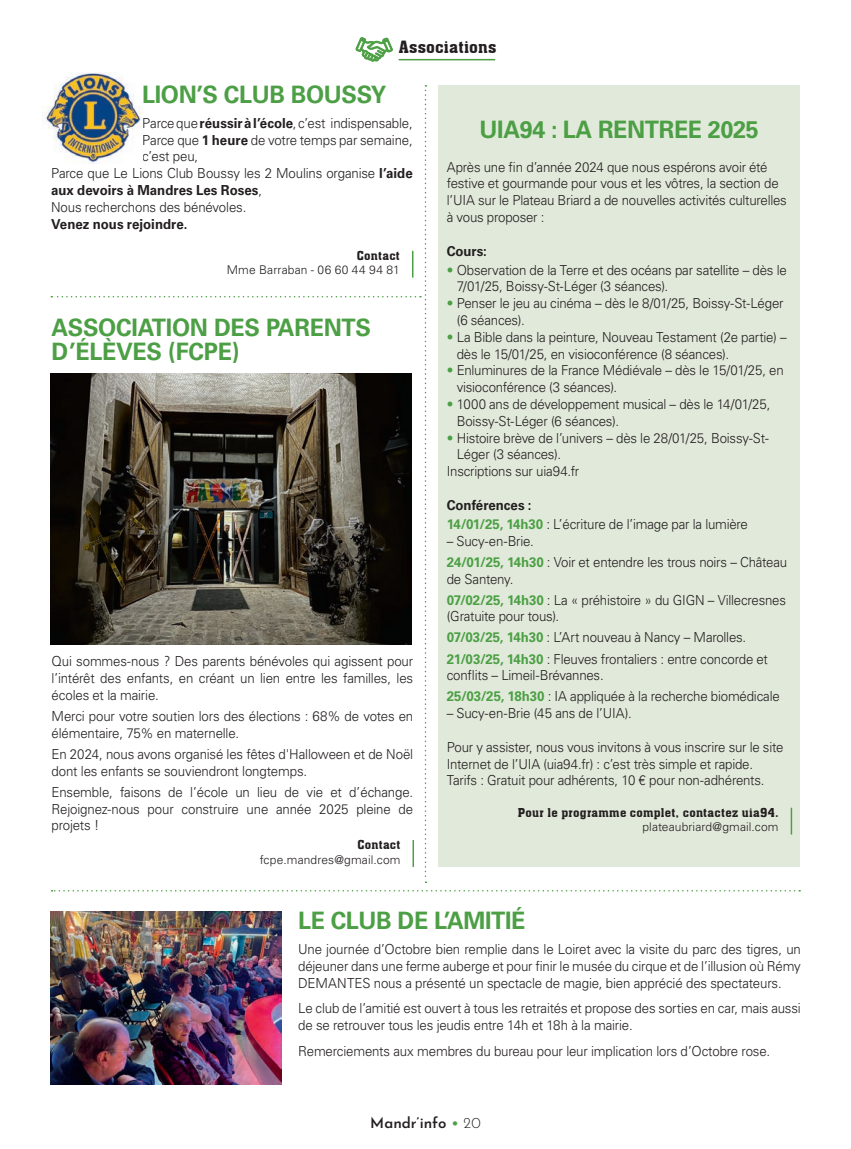
<style>
.page{position:relative;width:851px;height:1149px;background:#fff}
.page>*{position:absolute;margin:0;border:0;box-sizing:border-box;transform-origin:0 0}
.t1{font:700 24px/24px "Univers LT Std";letter-spacing:-.015em;color:#4c9f45}
.t2{font:700 16.5px "Aachen";letter-spacing:.01em;color:#231f20}
.t3{font:600 15px "Josefin Sans";letter-spacing:-.005em;color:#231f20}
.t4{font:300 13.8px/16.8px "Univers LT Std";letter-spacing:-.015em;color:#231f20;scale:.96 1}
.t5{font:700 13.8px "Univers LT Std";color:#231f20;scale:.96 1}
.t6{font:300 12px "Univers LT Std";letter-spacing:.01em;color:#231f20}
.t7{font:700 12px "Aachen";letter-spacing:.02em;color:#231f20}
.s1{font-weight:700}
.s2{font-weight:300}
.s3{color:#4c9f45}
.s4{font-weight:700;color:#4c9f45}
</style>
<div class="page">
<hr style="left:398px;top:59px;width:97px;height:1px;background:#4c9f45">
<svg style="left:355px;top:37px;width:37px;height:25px"></svg>
<img style="left:43px;top:72px;width:84px;height:56px">
<div style="left:438px;top:85px;width:361px;height:781px;background:#e1eada"></div>
<hr style="left:790px;top:807px;width:2px;height:27px;background:#4c9f45">
<img style="left:50px;top:911px;width:231px;height:173px">
<svg style="left:52px;top:890px;width:748px;height:1px"></svg>
<svg style="left:51px;top:85px;width:375px;height:797px"></svg>
<p class="t2" style="left:399px;top:35px;width:99px">Associations</p>
<h1 class="t1" style="left:142px;top:82px;width:245px">LION’S CLUB BOUSSY</h1>
<p class="t4" style="left:142px;top:114px;width:283px">Parce que <span class="s1">réussir à l’école</span>, c’est indispensable,</p>
<p class="t4" style="left:142px;top:131px;width:283px">Parce que <span class="s1">1 heure</span> de votre temps par semaine,</p>
<p class="t4" style="left:142px;top:148px;width:60px">c’est peu,</p>
<p class="t4" style="left:51px;top:165px;width:378px">Parce que Le Lions Club Boussy les 2 Moulins organise <span class="s1">l’aide</span></p>
<p class="t5" style="left:51px;top:182px;width:221px">aux devoirs à Mandres Les Roses<span class="s2">,</span></p>
<p class="t4" style="left:51px;top:198px;width:205px">Nous recherchons des bénévoles.</p>
<p class="t5" style="left:51px;top:216px;width:143px">Venez nous rejoindre.</p>
<p class="t7" style="left:357px;top:247px;width:45px">Contact</p>
<p class="t6" style="left:227px;top:263px;width:175px">Mme Barraban - 06 60 44 94 81</p>
<h1 class="t1" style="left:52px;top:316px;width:321px">ASSOCIATION DES PARENTS<br>D’ÉLÈVES (FCPE)</h1>
<p class="t4" style="left:52px;top:653px;width:378px;text-align:justify">Qui sommes-nous ? Des parents bénévoles qui agissent pour l’intérêt des enfants, en créant un lien entre les familles, les écoles et la mairie.</p>
<p class="t4" style="left:52px;top:707px;width:378px">Merci pour votre soutien lors des élections : 68% de votes en élémentaire, 75% en maternelle.</p>
<p class="t4" style="left:52px;top:745px;width:378px">En 2024, nous avons organisé les fêtes d'Halloween et de Noël dont les enfants se souviendront longtemps.</p>
<p class="t4" style="left:52px;top:783px;width:378px;text-align:justify">Ensemble, faisons de l’école un lieu de vie et d’échange.<br>Rejoignez-nous pour construire une année 2025 pleine de projets !</p>
<p class="t7" style="left:357px;top:835px;width:45px">Contact</p>
<p class="t6" style="left:260px;top:851px;width:142px">fcpe.mandres@gmail.com</p>
<h1 class="t1" style="left:479px;top:117px;width:280px">UIA94 : LA RENTREE 2025</h1>
<p class="t4" style="left:446px;top:158px;width:355px">Après une fin d’année 2024 que nous espérons avoir été festive et gourmande pour vous et les vôtres, la section de l’UIA sur le Plateau Briard a de nouvelles activités culturelles à vous proposer :</p>
<p class="t5" style="left:446px;top:242px;width:43px">Cours:</p>
<p class="t4" style="left:456px;top:261px;width:345px;text-indent:-10px"><span class="s3">•</span> Observation de la Terre et des océans par satellite – dès le<br>7/01/25, Boissy-St-Léger (3 séances).</p>
<p class="t4" style="left:456px;top:295px;width:342px;text-indent:-10px"><span class="s3">•</span> Penser le jeu au cinéma – dès le 8/01/25, Boissy-St-Léger (6 séances).</p>
<p class="t4" style="left:456px;top:328px;width:345px;text-indent:-10px"><span class="s3">•</span> La Bible dans la peinture, Nouveau Testament (2e partie) – dès le 15/01/25, en visioconférence (8 séances).</p>
<p class="t4" style="left:456px;top:362px;width:342px;text-indent:-10px"><span class="s3">•</span> Enluminures de la France Médiévale – dès le 15/01/25, en visioconférence (3 séances).</p>
<p class="t4" style="left:456px;top:395px;width:328px;text-indent:-10px"><span class="s3">•</span> 1000 ans de développement musical – dès le 14/01/25,<br>Boissy-St-Léger (6 séances).</p>
<p class="t4" style="left:446px;top:429px;width:337px"><span class="s3">•</span> Histoire brève de l’univers – dès le 28/01/25, Boissy-St-</p>
<p class="t4" style="left:456px;top:446px;width:110px">Léger (3 séances).</p>
<p class="t4" style="left:446px;top:463px;width:140px">Inscriptions sur uia94.fr</p>
<p class="t4" style="left:446px;top:495px;width:315px;line-height:18.9px"><span class="s1">Conférences :<br></span><span class="s4">14/01/25, 14h30</span> : L’écriture de l’image par la lumière</p>
<p class="t4" style="left:446px;top:530px;width:356px;line-height:21px">– Sucy-en-Brie.<br><span class="s4">24/01/25, 14h30</span> : Voir et entendre les trous noirs – Château</p>
<p class="t4" style="left:446px;top:568px;width:355px;line-height:21px">de Santeny.<br><span class="s4">07/02/25, 14h30</span> : La « préhistoire » du GIGN – Villecresnes</p>
<p class="t4" style="left:446px;top:605px;width:336px;line-height:21px">(Gratuite pour tous).<br><span class="s4">07/03/25, 14h30</span> : L’Art nouveau à Nancy – Marolles.<br><span class="s4">21/03/25, 14h30</span> : Fleuves frontaliers : entre concorde et</p>
<p class="t4" style="left:446px;top:664px;width:348px;line-height:21px">conflits – Limeil-Brévannes.<br><span class="s4">25/03/25, 18h30</span> : IA appliquée à la recherche biomédicale</p>
<p class="t4" style="left:446px;top:704px;width:194px">– Sucy-en-Brie (45 ans de l’UIA).</p>
<p class="t4" style="left:446px;top:738px;width:352px">Pour y assister, nous vous invitons à vous inscrire sur le site<br>Internet de l’UIA (uia94.fr) : c’est très simple et rapide.<br>Tarifs : Gratuit pour adhérents, 10 € pour non-adhérents.</p>
<p class="t7" style="left:518px;top:803px;width:262px">Pour le programme complet, contactez uia94.</p>
<p class="t6" style="left:642px;top:819px;width:138px">plateaubriard@gmail.com</p>
<h1 class="t1" style="left:298px;top:908px;width:229px">LE CLUB DE L’AMITIÉ</h1>
<p class="t4" style="left:298px;top:940px;width:525px;text-align:justify">Une journée d’Octobre bien remplie dans le Loiret avec la visite du parc des tigres, un déjeuner dans une ferme auberge et pour finir le musée du cirque et de l’illusion où Rémy DEMANTES nous a présenté un spectacle de magie, bien apprécié des spectateurs.</p>
<p class="t4" style="left:298px;top:999px;width:525px">Le club de l’amitié est ouvert à tous les retraités et propose des sorties en car, mais aussi de se retrouver tous les jeudis entre 14h et 18h à la mairie.</p>
<p class="t4" style="left:298px;top:1041px;width:493px">Remerciements aux membres du bureau pour leur implication lors d’Octobre rose.</p>
<p class="t3" style="left:370px;top:1111px;width:112px">Mandr’info <span class="s3">•</span> <span class="s2">20</span></p>
</div>
